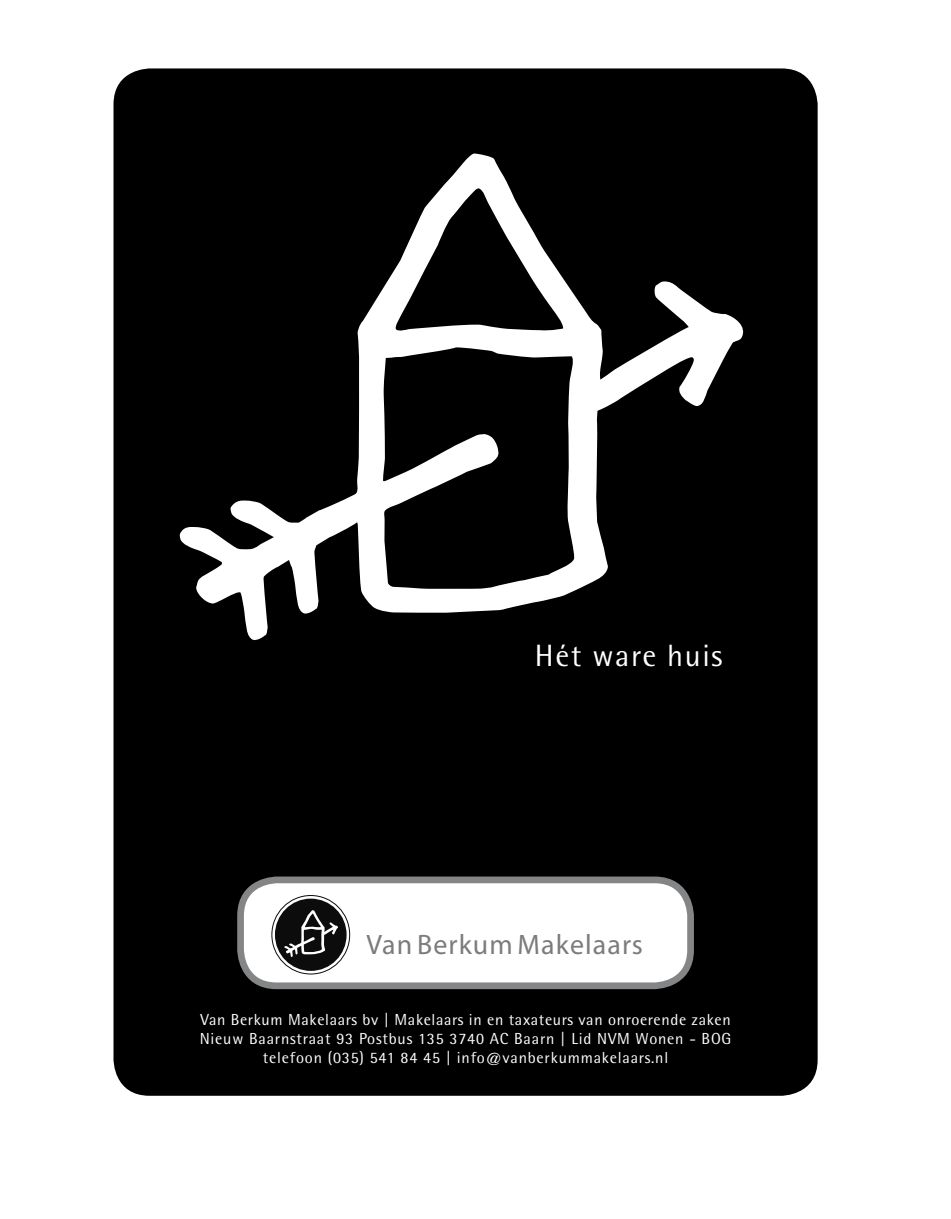
<style>
.page{position:relative;width:951px;height:1219px;background:#fff}
.page>*{position:absolute;margin:0;border:0;box-sizing:border-box;transform-origin:0 0}
.t1{font:30.8px "Rotis Semi Sans";letter-spacing:.05em;color:#fff}
.t2{font:700 28.2px "Rotis Semi Serif";letter-spacing:.04em;color:#7b7c7e}
.t3{font:16px/18.8px "Rotis Semi Sans";letter-spacing:.05em;color:#fff;text-align:center}
</style>
<div class="page">
<div style="left:113px;top:68px;width:704px;height:1028px;background:#000;border-radius:36px"></div>
<div style="left:240px;top:880px;width:450px;height:106px;background:#fff;border-radius:36px"></div>
<div style="left:237px;top:876px;width:457px;height:113px;border:7px solid #848587;border-radius:36px"></div>
<div style="left:271px;top:895px;width:79px;height:79px;border:1px solid #0c0c0d;border-radius:50%"></div>
<div style="left:275px;top:898px;width:71px;height:73px;background:#0c0c0d;border-radius:50%"></div>
<svg style="left:284px;top:910px;width:54px;height:47px"></svg>
<svg style="left:179px;top:153px;width:565px;height:488px"></svg>
<h1 class="t1" style="left:535px;top:637px;width:189px">Hét ware huis</h1>
<h2 class="t2" style="left:366px;top:927px;width:278px">Van Berkum Makelaars</h2>
<p class="t3" style="left:200px;top:1010px;width:533px">Van Berkum Makelaars bv | Makelaars in en taxateurs van onroerende zaken<br>Nieuw Baarnstraat 93 Postbus 135 3740 AC Baarn | Lid NVM Wonen - BOG telefoon (035) 541 84 45 | info@vanberkummakelaars.nl</p>
</div>
